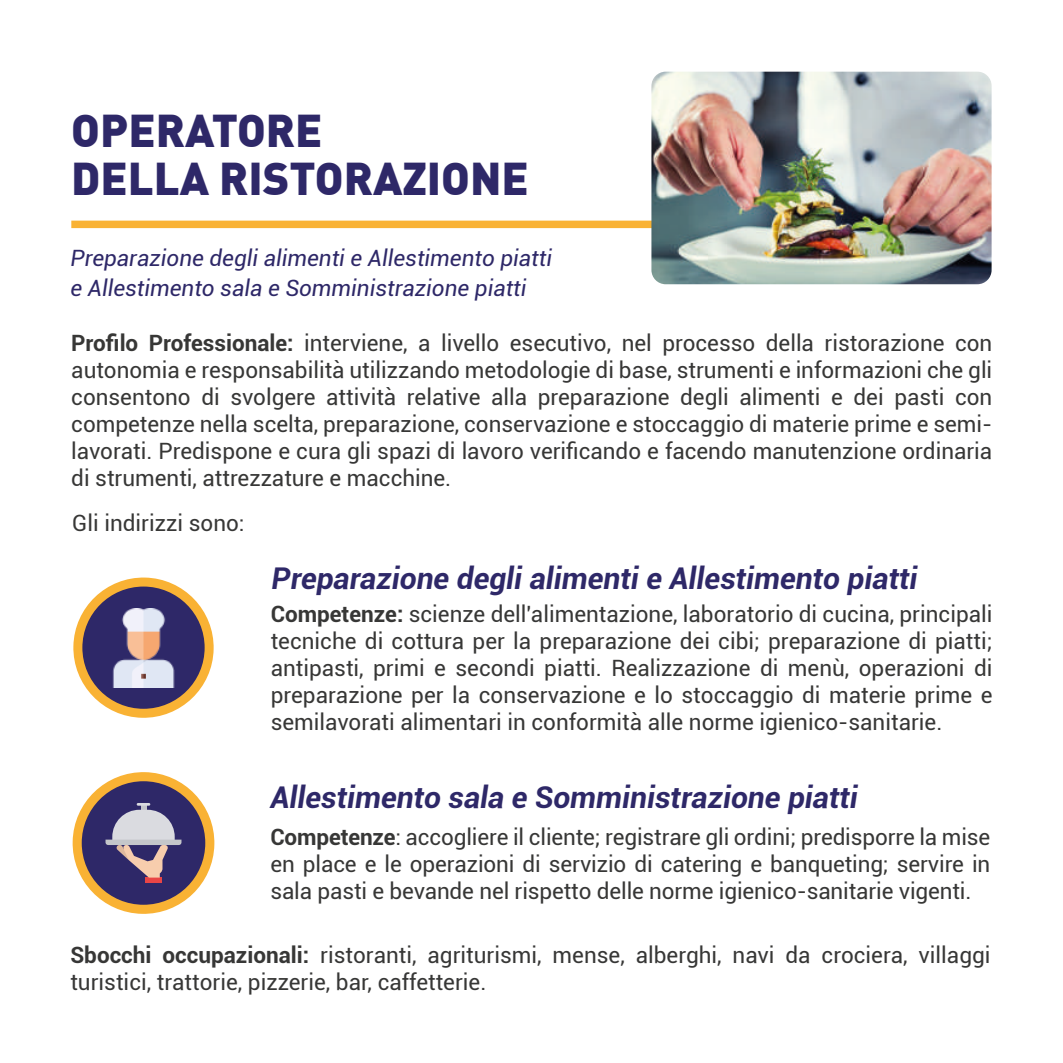
<style>
.page{position:relative;width:1063px;height:1063px;background:#fff}
.page>*{position:absolute;margin:0;border:0;box-sizing:border-box;transform-origin:0 0}
.t1{font:45px/47.5px "DIN Black Alternate";color:#2e2868}
.t2{font:italic 700 30px "Roboto";color:#2e2868}
.t3{font:22.5px/27px "Roboto";color:#373736;text-align:justify}
.t4{font:italic 22.5px/30px "Roboto";color:#2e2868}
.s1{font-weight:700}
</style>
<div class="page">
<div style="left:71px;top:221px;width:916px;height:7px;background:#f9b234"></div>
<img style="left:651px;top:72px;width:341px;height:212px">
<svg style="left:73px;top:577px;width:141px;height:141px"></svg>
<div style="left:82px;top:587px;width:123px;height:122px;background:#2e2868;border-radius:50%"></div>
<img style="left:112px;top:608px;width:63px;height:79px">
<svg style="left:72px;top:772px;width:143px;height:142px"></svg>
<h1 class="t1" style="left:71px;top:105px;width:459px">OPERATORE<br>DELLA RISTORAZIONE</h1>
<p class="t4" style="left:70px;top:242px;width:483px">Preparazione degli alimenti e Allestimento piatti e Allestimento sala e Somministrazione piatti</p>
<p class="t3" style="left:71px;top:329px;width:923px"><span class="s1">Profilo Professionale:</span> interviene, a livello esecutivo, nel processo della ristorazione con autonomia e responsabilità utilizzando metodologie di base, strumenti e informazioni che gli consentono di svolgere attività relative alla preparazione degli alimenti e dei pasti con competenze nella scelta, preparazione, conservazione e stoccaggio di materie prime e semi&shy;lavorati. Predispone e cura gli spazi di lavoro verificando e facendo manutenzione ordinaria di strumenti, attrezzature e macchine.</p>
<p class="t3" style="left:72px;top:509px;width:174px">Gli indirizzi sono:</p>
<h2 class="t2" style="left:272px;top:557px;width:647px">Preparazione degli alimenti e Allestimento piatti</h2>
<p class="t3" style="left:271px;top:600px;width:723px"><span class="s1">Competenze:</span> scienze dell'alimentazione, laboratorio di cucina, principali tecniche di cottura per la preparazione dei cibi; preparazione di piatti; antipasti, primi e secondi piatti. Realizzazione di menù, operazioni di preparazione per la conservazione e lo stoccaggio di materie prime e semilavorati alimentari in conformità alle norme igienico-sanitarie.</p>
<h2 class="t2" style="left:270px;top:776px;width:589px">Allestimento sala e Somministrazione piatti</h2>
<p class="t3" style="left:270px;top:822px;width:721px"><span class="s1">Competenze</span>: accogliere il cliente; registrare gli ordini; predisporre la mise en place e le operazioni di servizio di catering e banqueting; servire in sala pasti e bevande nel rispetto delle norme igienico-sanitarie vigenti.</p>
<p class="t3" style="left:70px;top:941px;width:922px"><span class="s1">Sbocchi occupazionali:</span> ristoranti, agriturismi, mense, alberghi, navi da crociera, villaggi turistici, trattorie, pizzerie, bar, caffetterie.</p>
</div>
